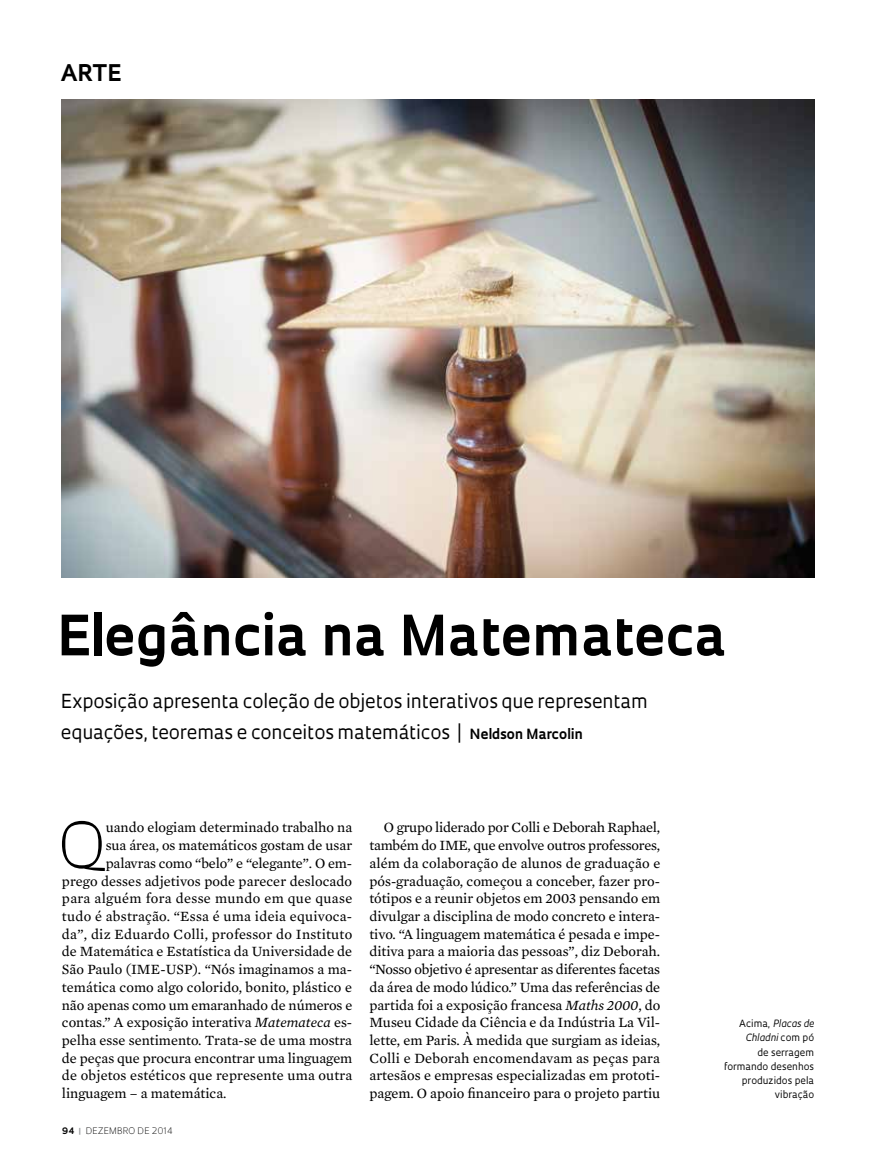
<style>
.page{position:relative;width:885px;height:1169px;background:#fff}
.page>*{position:absolute;margin:0;border:0;box-sizing:border-box;transform-origin:0 0}
.t1{font:300 61.35px "Oculum";color:#000}
.t2{font:700 54px "Oculum";color:#000}
.t3{font:700 22.35px "Oculum";color:#000}
.t4{font:18.75px/30.9px "Oculum";letter-spacing:-.01em;color:#000}
.t5{font:14.4px/17.7px "Mercury Text G2";color:#000;text-align:justify}
.t6{font:14.4px "Mercury Text G2";letter-spacing:.02em;color:#000}
.t7{font:14.4px "Mercury Text G2";letter-spacing:.025em;color:#000}
.t8{font:9.75px/14.1px "Oculum";color:#000;text-align:right}
.t9{font:300 8.7px "Oculum";letter-spacing:.015em;color:#000}
.s1{font-weight:700;font-size:13.65px}
.s2{font-style:italic}
.s3{font-weight:700}
.s4{font-weight:700;color:#939598}
</style>
<div class="page">
<img style="left:62px;top:100px;width:752px;height:477px">
<h3 class="t3" style="left:61px;top:58px;width:62px">ARTE</h3>
<h2 class="t2" style="left:56px;top:598px;width:671px">Elegância na Matemateca</h2>
<h3 class="t4" style="left:61px;top:685px;width:588px">Exposição apresenta coleção de objetos interativos que representam equações, teoremas e conceitos matemáticos | <span class="s1">Neldson Marcolin</span></h3>
<h1 class="t1" style="left:58px;top:803px;width:49px">Q</h1>
<p class="t5" style="left:106px;top:818px;width:248px">uando elogiam determinado trabalho na</p>
<p class="t5" style="left:106px;top:835px;width:248px">sua área, os matemáticos gostam de usar</p>
<p class="t5" style="left:106px;top:853px;width:248px">palavras como “belo” e “elegante”. O em-</p>
<p class="t5" style="left:62px;top:871px;width:292px">prego desses adjetivos pode parecer deslocado</p>
<p class="t7" style="left:62px;top:888px;width:292px">para alguém fora desse mundo em que quase</p>
<p class="t5" style="left:62px;top:906px;width:292px">tudo é abstração. “Essa é uma ideia equivoca-</p>
<p class="t6" style="left:62px;top:923px;width:292px">da”, diz Eduardo Colli, professor do Instituto</p>
<p class="t5" style="left:62px;top:942px;width:292px">de Matemática e Estatística da Universidade de</p>
<p class="t5" style="left:62px;top:959px;width:292px">São Paulo (IME-USP). “Nós imaginamos a ma-</p>
<p class="t5" style="left:62px;top:977px;width:292px">temática como algo colorido, bonito, plástico e</p>
<p class="t5" style="left:62px;top:995px;width:292px">não apenas como um emaranhado de números e</p>
<p class="t5" style="left:62px;top:1012px;width:292px">contas.” A exposição interativa <span class="s2">Matemateca</span> es-</p>
<p class="t5" style="left:62px;top:1030px;width:292px">pelha esse sentimento. Trata-se de uma mostra</p>
<p class="t5" style="left:62px;top:1048px;width:292px">de peças que procura encontrar uma linguagem</p>
<p class="t5" style="left:62px;top:1066px;width:292px">de objetos estéticos que represente uma outra</p>
<p class="t5" style="left:62px;top:1083px;width:166px">linguagem – a matemática.</p>
<p class="t9" style="left:62px;top:1124px;width:113px"><span class="s3">94</span> <span class="s4">|</span> DEZEMBRO DE 2014</p>
<p class="t5" style="left:369px;top:818px;width:292px;text-indent:14px">O grupo liderado por Colli e Deborah Raphael, também do IME, que envolve outros professores, além da colaboração de alunos de graduação e pós-graduação, começou a conceber, fazer pro&shy;tótipos e a reunir objetos em 2003 pensando em divulgar a disciplina de modo concreto e intera&shy;tivo. “A linguagem matemática é pesada e impe&shy;ditiva para a maioria das pessoas”, diz Deborah. “Nosso objetivo é apresentar as diferentes facetas da área de modo lúdico.” Uma das referências de partida foi a exposição francesa <span class="s2">Maths 2000</span>, do Museu Cidade da Ciência e da Indústria La Vil&shy;lette, em Paris. À medida que surgiam as ideias, Colli e Deborah encomendavam as peças para artesãos e empresas especializadas em prototi&shy;pagem. O apoio financeiro para o projeto partiu</p>
<p class="t8" style="left:724px;top:1016px;width:91px">Acima, <span class="s2">Placas de<br>Chladni</span> com pó<br>de serragem formando desenhos produzidos pela vibração</p>
</div>
